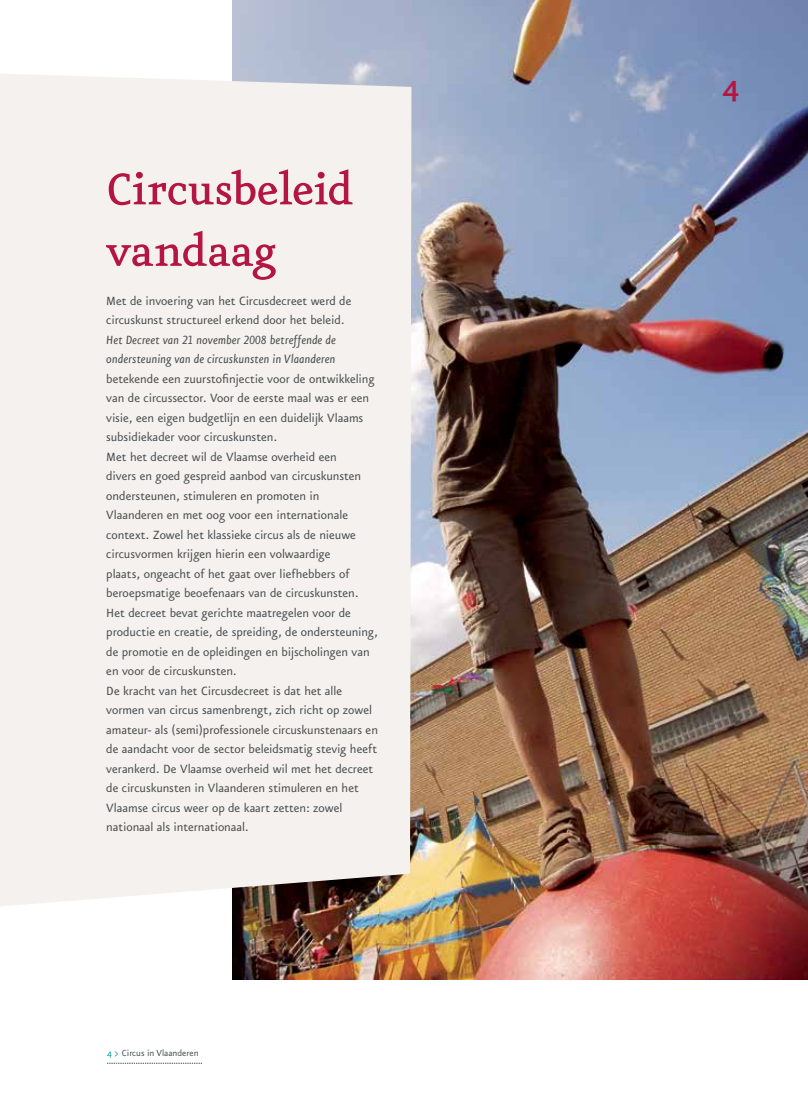
<style>
.page{position:relative;width:808px;height:1106px;background:#fff}
.page>*{position:absolute;margin:0;border:0;box-sizing:border-box;transform-origin:0 0}
.t1{font:500 52.5px/61.5px "Eureka";letter-spacing:-.015em;color:#b41641}
.t2{font:500 36px "Eureka Sans";color:#b41641}
.t3{font:14.25px/19.5px "Eureka Sans";letter-spacing:-.005em;color:#464b4d}
.t4{font:italic 14.25px/19.5px "Eureka Sans";letter-spacing:-.005em;color:#464b4d}
.t5{font:10.5px "Eureka Sans";color:#464b4d}
.s1{font-family:"Eureka";color:#0094a7}
</style>
<div class="page">
<img style="left:232px;top:0;width:576px;height:979px">
<div style="left:0;top:74px;width:411px;height:832px;background:#f4f1ef"></div>
<svg style="left:107px;top:1063px;width:95px;height:1px"></svg>
<h1 class="t1" style="left:106px;top:161px;width:249px">Circusbeleid vandaag</h1>
<p class="t3" style="left:106px;top:291px;width:247px">Met de invoering van het Circusdecreet werd de circuskunst structureel erkend door het beleid.</p>
<p class="t4" style="left:106px;top:330px;width:231px">Het Decreet van 21 november 2008 betreffende de ondersteuning van de circuskunsten in Vlaanderen</p>
<p class="t3" style="left:106px;top:369px;width:273px">betekende een zuurstofinjectie voor de ontwikkeling van de circussector. Voor de eerste maal was er een visie, een eigen budgetlijn en een duidelijk Vlaams subsidiekader voor circuskunsten.<br>Met het decreet wil de Vlaamse overheid een<br>divers en goed gespreid aanbod van circuskunsten ondersteunen, stimuleren en promoten in Vlaanderen en met oog voor een internationale context. Zowel het klassieke circus als de nieuwe circusvormen krijgen hierin een volwaardige<br>plaats, ongeacht of het gaat over liefhebbers of beroepsmatige beoefenaars van de circuskunsten.<br>Het decreet bevat gerichte maatregelen voor de productie en creatie, de spreiding, de ondersteuning, de promotie en de opleidingen en bijscholingen van en voor de circuskunsten.<br>De kracht van het Circusdecreet is dat het alle vormen van circus samenbrengt, zich richt op zowel amateur- als (semi)professionele circuskunstenaars en de aandacht voor de sector beleidsmatig stevig heeft verankerd. De Vlaamse overheid wil met het decreet de circuskunsten in Vlaanderen stimuleren en het Vlaamse circus weer op de kaart zetten: zowel nationaal als internationaal.</p>
<p class="t5" style="left:107px;top:1048px;width:93px"><span class="s1">4 &gt;</span> Circus in Vlaanderen</p>
<h2 class="t2" style="left:722px;top:68px;width:19px">4</h2>
</div>
